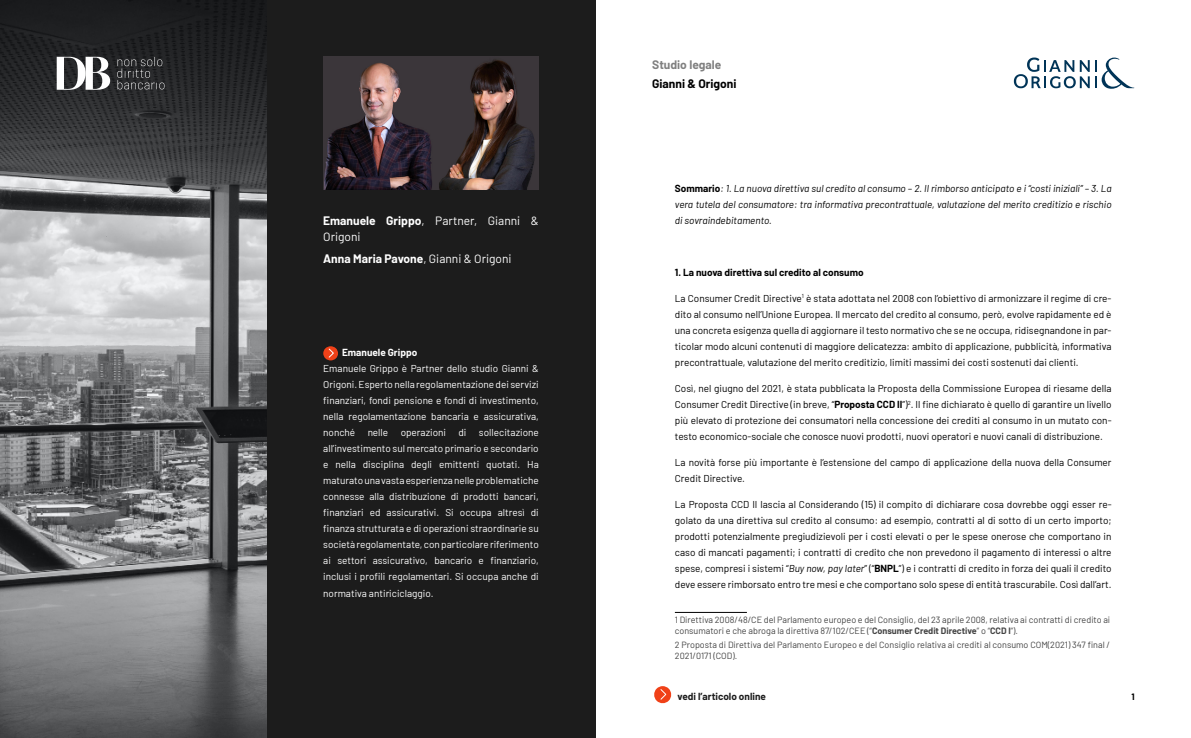
<style>
.page{position:relative;width:1191px;height:738px;background:#fff}
.page>*{position:absolute;margin:0;border:0;box-sizing:border-box;transform-origin:0 0}
.t1{font:12px/16px "Barlow";color:#fff}
.t2{font:700 12px "Barlow";color:#fff}
.t3{font:700 12px "Barlow";color:#000}
.t4{font:700 12px "Barlow";color:#808080}
.t5{font:10px/16px "Barlow";color:#000;text-align:justify}
.t6{font:10px/16px "Barlow";color:#fff;text-align:justify}
.t7{font:italic 10px/16px "Barlow";color:#000;text-align:justify}
.t8{font:700 10px "Barlow";color:#000}
.t9{font:700 10px "Barlow";color:#1c1c1c}
.t10{font:700 10px "Barlow";color:#fff}
.t11{font:9px/10.8px "Barlow";color:#444}
.t12{font:700 9px "Barlow";color:#000}
.s1{font-weight:700}
.s2{font-weight:400}
.s3{font-weight:700;font-style:normal}
.s4{font-style:italic}
</style>
<div class="page">
<svg style="left:654px;top:686px;width:18px;height:17px"></svg>
<svg style="left:1013px;top:57px;width:121px;height:32px"></svg>
<img style="left:0;top:0;width:266px;height:737px">
<div style="left:266px;top:0;width:329px;height:737px;background:#1c1c1c"></div>
<img style="left:323px;top:57px;width:216px;height:132px">
<hr style="left:675px;top:611px;width:72px;height:1px;background:#000">
<svg style="left:323px;top:346px;width:15px;height:14px"></svg>
<svg style="left:117px;top:57px;width:47px;height:32px;background:#3b3c3e"></svg>
<svg style="left:57px;top:57px;width:53px;height:33px"></svg>
<p class="t1" style="left:323px;top:211px;width:217px"><span class="s1">Emanuele Grippo</span>, Partner, Gianni &amp;<br>Origoni</p>
<p class="t2" style="left:323px;top:249px;width:190px">Anna Maria Pavone<span class="s2">, Gianni &amp; Origoni</span></p>
<p class="t10" style="left:342px;top:345px;width:77px">Emanuele Grippo</p>
<p class="t6" style="left:323px;top:359px;width:217px">Emanuele Grippo è Partner dello studio Gianni &amp; Origoni. Esperto nella regolamentazione dei servizi finanziari, fondi pensione e fondi di investimento, nella regolamentazione bancaria e assicurativa, nonché nelle operazioni di sollecitazione all’investimento sul mercato primario e secondario e nella disciplina degli emittenti quotati. Ha maturato una vasta esperienza nelle problematiche connesse alla distribuzione di prodotti bancari, finanziari ed assicurativi. Si occupa altresì di finanza strutturata e di operazioni straordinarie su società regolamentate, con particolare riferimento ai settori assicurativo, bancario e finanziario, inclusi i profili regolamentari. Si occupa anche di normativa antiriciclaggio.</p>
<p class="t4" style="left:652px;top:55px;width:71px">Studio legale</p>
<p class="t3" style="left:652px;top:75px;width:86px">Gianni &amp; Origoni</p>
<p class="t7" style="left:675px;top:179px;width:438px"><span class="s3">Sommario</span>: 1. La nuova direttiva sul credito al consumo – 2. Il rimborso anticipato e i “costi iniziali” – 3. La vera tutela del consumatore: tra informativa precontrattuale, valutazione del merito creditizio e rischio di sovraindebitamento.</p>
<p class="t8" style="left:675px;top:264px;width:190px">1. La nuova direttiva sul credito al consumo</p>
<p class="t5" style="left:675px;top:289px;width:438px">La Consumer Credit Directive<sup>1</sup> è stata adottata nel 2008 con l’obiettivo di armonizzare il regime di cre&shy;dito al consumo nell’Unione Europea. Il mercato del credito al consumo, però, evolve rapidamente ed è una concreta esigenza quella di aggiornare il testo normativo che se ne occupa, ridisegnandone in par&shy;ticolar modo alcuni contenuti di maggiore delicatezza: ambito di applicazione, pubblicità, informativa precontrattuale, valutazione del merito creditizio, limiti massimi dei costi sostenuti dai clienti.</p>
<p class="t5" style="left:675px;top:379px;width:438px">Così, nel giugno del 2021, è stata pubblicata la Proposta della Commissione Europea di riesame della Consumer Credit Directive (in breve, “<span class="s1">Proposta CCD II</span>”)<sup>2</sup>. Il fine dichiarato è quello di garantire un livello più elevato di protezione dei consumatori nella concessione dei crediti al consumo in un mutato con&shy;testo economico-sociale che conosce nuovi prodotti, nuovi operatori e nuovi canali di distribuzione.</p>
<p class="t5" style="left:675px;top:453px;width:438px">La novità forse più importante è l’estensione del campo di applicazione della nuova della Consumer<br>Credit Directive.</p>
<p class="t5" style="left:675px;top:495px;width:438px">La Proposta CCD II lascia al Considerando (15) il compito di dichiarare cosa dovrebbe oggi esser re&shy;golato da una direttiva sul credito al consumo: ad esempio, contratti al di sotto di un certo importo; prodotti potenzialmente pregiudizievoli per i costi elevati o per le spese onerose che comportano in caso di mancati pagamenti; i contratti di credito che non prevedono il pagamento di interessi o altre spese, compresi i sistemi “<span class="s4">Buy now, pay later</span>” (“<span class="s1">BNPL</span>”) e i contratti di credito in forza dei quali il credito deve essere rimborsato entro tre mesi e che comportano solo spese di entità trascurabile. Così dall’art.</p>
<p class="t11" style="left:675px;top:613px;width:437px">1 Direttiva 2008/48/CE del Parlamento europeo e del Consiglio, del 23 aprile 2008, relativa ai contratti di credito ai consumatori e che abroga la direttiva 87/102/CEE (“<span class="s1">Consumer Credit Directive</span>” o “<span class="s1">CCD I</span>”).</p>
<p class="t11" style="left:675px;top:638px;width:437px">2 Proposta di Direttiva del Parlamento Europeo e del Consiglio relativa ai crediti al consumo COM(2021) 347 final /<br>2021/0171 (COD).</p>
<p class="t9" style="left:677px;top:688px;width:90px">vedi l’articolo online</p>
<p class="t12" style="left:1131px;top:689px;width:5px">1</p>
</div>
